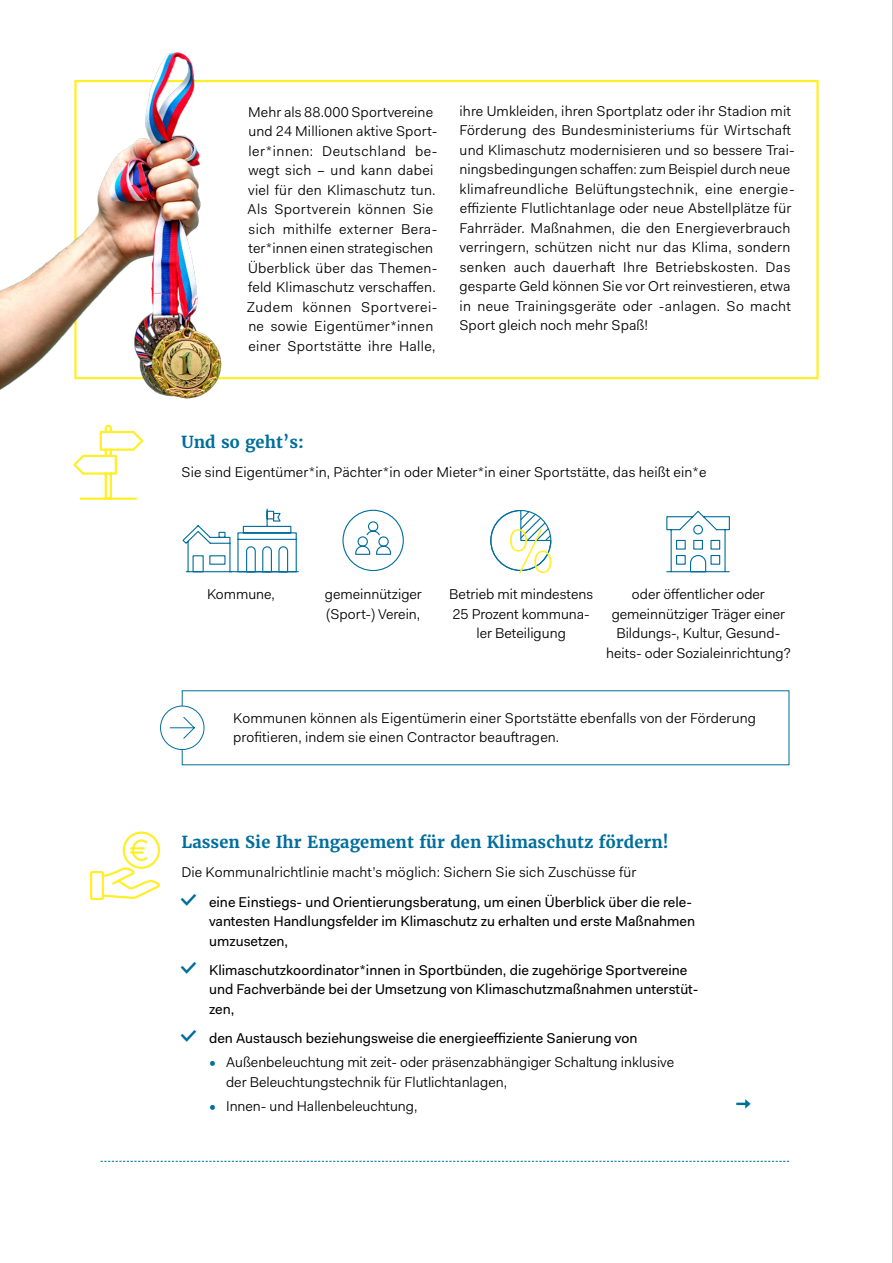
<style>
.page{position:relative;width:893px;height:1263px;background:#fff}
.page>*{position:absolute;margin:0;border:0;box-sizing:border-box;transform-origin:0 0}
.Headline_2{font:700 16.5px "Merriweather";letter-spacing:.005em;color:#006e9d}
.Mengentext{font:14.25px/19.5px "Fakt Blond";letter-spacing:.01em;color:#000}
.t1{font:14.25px/19.5px "Fakt";color:#000}
.Aufzählung{font:14.25px/19.5px "Fakt Blond";color:#000;text-align:center}
.s1{font-family:"iconmonstr iconic font";color:#006e9d}
.s2{font-family:"Fakt";color:#006e9d}
</style>
<div class="page">
<svg style="left:90px;top:831px;width:71px;height:70px"></svg>
<svg style="left:73px;top:429px;width:71px;height:71px"></svg>
<svg style="left:182px;top:508px;width:117px;height:65px"></svg>
<svg style="left:666px;top:510px;width:64px;height:63px"></svg>
<svg style="left:490px;top:509px;width:62px;height:64px"></svg>
<svg style="left:342px;top:509px;width:62px;height:63px"></svg>
<svg style="left:101px;top:1161px;width:688px;height:1px"></svg>
<img style="left:0;top:52px;width:248px;height:377px">
<hr style="left:892px;top:0;width:1px;height:1263px;background:#9c9c9d">
<svg style="left:181px;top:690px;width:609px;height:75px"></svg>
<svg style="left:160px;top:705px;width:45px;height:45px"></svg>
<p class="Mengentext" style="left:247px;top:102px;width:192px">Mehr als 88.000 Sportvereine und 24 Millionen aktive Sport&shy;ler*innen: Deutschland be&shy;wegt sich – und kann dabei viel für den Klimaschutz tun.<br>Als Sportverein können Sie sich mithilfe externer Bera&shy;ter*innen einen strategischen<br>Überblick über das Themen&shy;feld Klimaschutz verschaffen.<br>Zudem können Sportverei&shy;ne sowie Eigentümer*innen einer Sportstätte ihre Halle,</p>
<p class="Mengentext" style="left:459px;top:101px;width:337px">ihre Umkleiden, ihren Sportplatz oder ihr Stadion mit Förderung des Bundesministeriums für Wirtschaft und Klimaschutz modernisieren und so bessere Trai&shy;ningsbedingungen schaffen: zum Beispiel durch neue klimafreundliche Belüftungstechnik, eine energie&shy;effiziente Flutlichtanlage oder neue Abstellplätze für Fahrräder. Maßnahmen, die den Energieverbrauch verringern, schützen nicht nur das Klima, sondern senken auch dauerhaft Ihre Betriebskosten. Das gesparte Geld können Sie vor Ort reinvestieren, etwa in neue Trainingsgeräte oder -anlagen. So macht Sport gleich noch mehr Spaß!</p>
<p class="Headline_2" style="left:181px;top:432px;width:124px">Und so geht’s:</p>
<p class="Mengentext" style="left:181px;top:463px;width:526px">Sie sind Eigentümer*in, Pächter*in oder Mieter*in einer Sportstätte, das heißt ein*e</p>
<p class="Aufzählung" style="left:207px;top:585px;width:69px">Kommune,</p>
<p class="Aufzählung" style="left:449px;top:585px;width:145px">Betrieb mit mindestens<br>25 Prozent kommuna&shy;ler Beteiligung</p>
<p class="Aufzählung" style="left:325px;top:585px;width:98px;text-align:left">gemeinnütziger (Sport-) Verein,</p>
<p class="Aufzählung" style="left:606px;top:585px;width:186px">oder öffentlicher oder gemeinnütziger Träger einer<br>Bildungs-, Kultur, Gesund&shy;heits- oder Sozialeinrichtung?</p>
<p class="Mengentext" style="left:233px;top:708px;width:524px">Kommunen können als Eigentümerin einer Sportstätte ebenfalls von der Förderung profitieren, indem sie einen Contractor beauftragen.</p>
<p class="Headline_2" style="left:181px;top:831px;width:489px">Lassen Sie Ihr Engagement für den Klimaschutz fördern!</p>
<p class="Mengentext" style="left:181px;top:862px;width:457px">Die Kommunalrichtlinie macht’s möglich: Sichern Sie sich Zuschüsse für</p>
<p class="t1" style="left:209px;top:892px;width:487px;text-indent:-28px"><span class="s1">)</span> eine Einstiegs- und Orientierungsberatung, um einen Überblick über die rele&shy;vantesten Handlungsfelder im Klimaschutz zu erhalten und erste Maßnahmen umzusetzen,</p>
<p class="t1" style="left:209px;top:960px;width:491px;text-indent:-28px"><span class="s1">)</span> Klimaschutzkoordinator*innen in Sportbünden, die zugehörige Sportvereine und Fachverbände bei der Umsetzung von Klimaschutzmaßnahmen unterstüt&shy;zen,</p>
<p class="t1" style="left:181px;top:1028px;width:457px"><span class="s1">)</span> den Austausch beziehungsweise die energieeffiziente Sanierung von</p>
<p class="Mengentext" style="left:226px;top:1053px;width:450px;text-indent:-17px"><span class="s2">•</span> Außenbeleuchtung mit zeit- oder präsenzabhängiger Schaltung inklusive der Beleuchtungstechnik für Flutlichtanlagen,</p>
<p class="Mengentext" style="left:209px;top:1096px;width:210px"><span class="s2">•</span> Innen- und Hallenbeleuchtung,</p>
</div>
